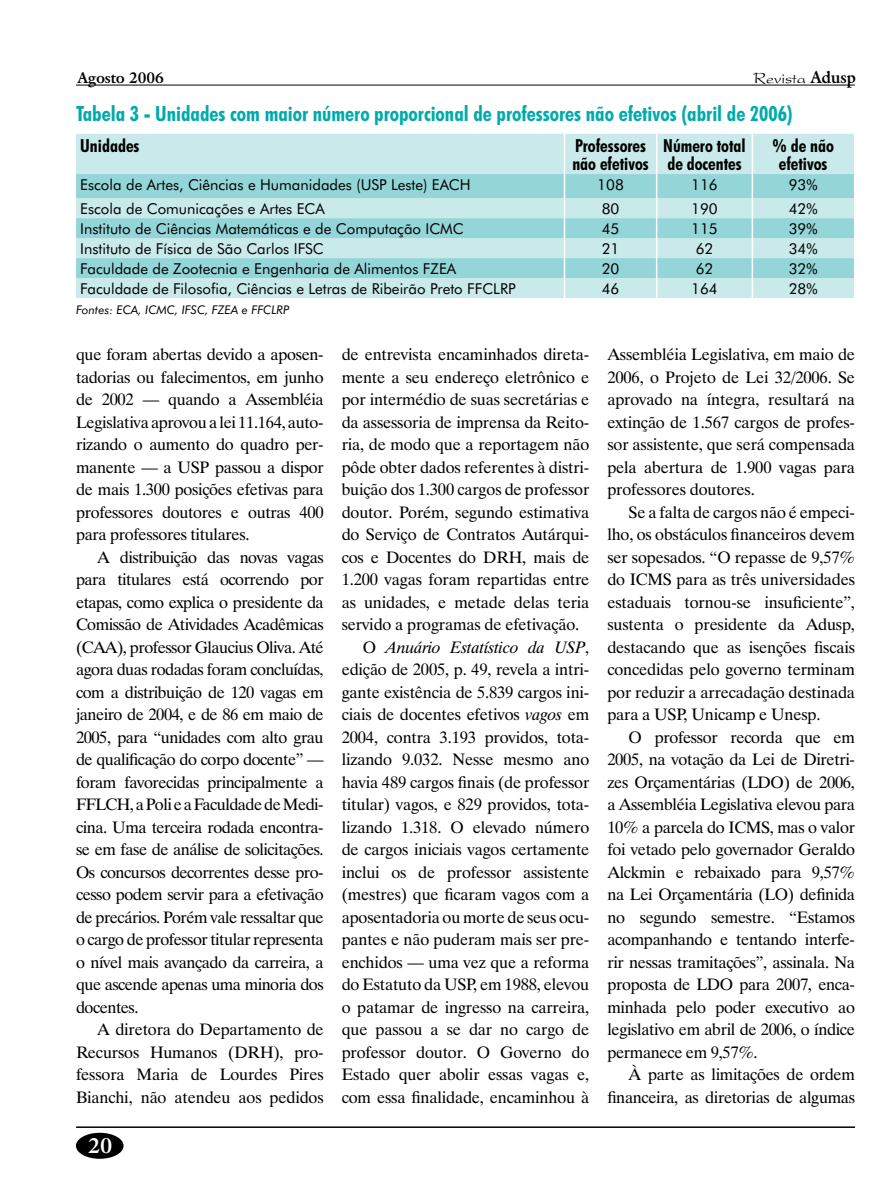
<style>
.page{position:relative;width:893px;height:1191px;background:#fff}
.page>*{position:absolute;margin:0;border:0;box-sizing:border-box;transform-origin:0 0}
.t1{font:700 condensed 21px "Futura BT";color:#00aaac}
.t2{font:700 21px "Galliard IT Cby BT";color:#fff}
.t3{font:700 condensed 18px/18px "Futura BT";color:#000}
.t4{font:16.5px/22.5px "Dutch 801 BT";letter-spacing:-.01em;color:#000;text-align:justify}
.t5{font:italic 16.5px "Dutch 801 BT";letter-spacing:-.01em;color:#000}
.t6{font:16.5px "President";color:#000}
.t7{font:15px "Futura BT";color:#000}
.t8{font:700 15px "Galliard IT Cby BT";color:#000}
.t9{font:italic 12px "Futura BT";color:#000}
.s1{font-family:"Galliard IT Cby BT";font-weight:700}
.s2{font-style:normal}
.s3{font-style:italic}
</style>
<div class="page">
<hr style="left:76px;top:1126px;width:779px;height:2px;background:#000">
<div style="left:76px;top:1132px;width:48px;height:26px;background:#000;border-radius:50%"></div>
<hr style="left:76px;top:85px;width:779px;height:1px;background:#000">
<div style="left:76px;top:134px;width:778px;height:164px;background:#c9e9ea"></div>
<svg style="left:76px;top:174px;width:778px;height:104px;background:#a8dcdf"></svg>
<hr style="left:564px;top:134px;width:1px;height:40px;background:#fff">
<hr style="left:656px;top:134px;width:1px;height:40px;background:#fff">
<hr style="left:752px;top:134px;width:1px;height:40px;background:#fff">
<svg style="left:564px;top:174px;width:1px;height:124px"></svg>
<svg style="left:656px;top:174px;width:1px;height:124px"></svg>
<svg style="left:752px;top:174px;width:1px;height:124px"></svg>
<p class="t8" style="left:77px;top:68px;width:87px">Agosto 2006</p>
<p class="t6" style="left:754px;top:69px;width:104px">Revista <span class="s1">Adusp</span></p>
<p class="t1" style="left:76px;top:101px;width:718px">Tabela 3 - Unidades com maior número proporcional de professores não efetivos (abril de 2006)</p>
<p class="t3" style="left:80px;top:136px;width:61px">Unidades</p>
<p class="t3" style="left:572px;top:136px;width:78px">Professores não efetivos</p>
<p class="t3" style="left:663px;top:136px;width:84px">Número total de docentes</p>
<p class="t3" style="left:772px;top:136px;width:63px;text-align:center">% de não efetivos</p>
<p class="t7" style="left:80px;top:175px;width:392px">Escola de Artes, Ciências e Humanidades (USP Leste) EACH</p>
<p class="t7" style="left:597px;top:175px;width:28px">108</p>
<p class="t7" style="left:691px;top:175px;width:28px">116</p>
<p class="t7" style="left:789px;top:175px;width:30px">93%</p>
<p class="t7" style="left:80px;top:199px;width:246px">Escola de Comunicações e Artes ECA</p>
<p class="t7" style="left:602px;top:199px;width:19px">80</p>
<p class="t7" style="left:691px;top:199px;width:28px">190</p>
<p class="t7" style="left:789px;top:199px;width:30px">42%</p>
<p class="t7" style="left:80px;top:219px;width:385px">Instituto de Ciências Matemáticas e de Computação ICMC</p>
<p class="t7" style="left:602px;top:219px;width:19px">45</p>
<p class="t7" style="left:691px;top:219px;width:28px">115</p>
<p class="t7" style="left:789px;top:219px;width:30px">39%</p>
<p class="t7" style="left:80px;top:239px;width:245px">Instituto de Física de São Carlos IFSC</p>
<p class="t7" style="left:602px;top:239px;width:19px">21</p>
<p class="t7" style="left:696px;top:239px;width:19px">62</p>
<p class="t7" style="left:789px;top:239px;width:30px">34%</p>
<p class="t7" style="left:80px;top:259px;width:377px">Faculdade de Zootecnia e Engenharia de Alimentos FZEA</p>
<p class="t7" style="left:602px;top:259px;width:19px">20</p>
<p class="t7" style="left:696px;top:259px;width:19px">62</p>
<p class="t7" style="left:789px;top:259px;width:30px">32%</p>
<p class="t7" style="left:80px;top:279px;width:437px">Faculdade de Filosofia, Ciências e Letras de Ribeirão Preto FFCLRP</p>
<p class="t7" style="left:602px;top:279px;width:19px">46</p>
<p class="t7" style="left:691px;top:279px;width:28px">164</p>
<p class="t7" style="left:789px;top:279px;width:30px">28%</p>
<p class="t9" style="left:76px;top:303px;width:215px">Fontes: ECA, ICMC, IFSC, FZEA e FFCLRP</p>
<p class="t4" style="left:76px;top:343px;width:249px">que foram abertas devido a aposen&shy;tadorias ou falecimentos, em junho de 2002 — quando a Assembléia Legislativa aprovou a lei 11.164, auto&shy;rizando o aumento do quadro per&shy;manente — a USP passou a dispor de mais 1.300 posições efetivas para professores doutores e outras 400 para professores titulares.</p>
<p class="t4" style="left:76px;top:545px;width:249px;text-indent:21px">A distribuição das novas vagas para titulares está ocorrendo por etapas, como explica o presidente da Comissão de Atividades Acadêmicas (CAA), professor Glaucius Oliva. Até agora duas rodadas foram concluídas, com a distribuição de 120 vagas em janeiro de 2004, e de 86 em maio de 2005, para “unidades com alto grau de qualificação do corpo docente” — foram favorecidas principalmente a FFLCH, a Poli e a Faculdade de Medi&shy;cina. Uma terceira rodada encontra&shy;se em fase de análise de solicitações.<br>Os concursos decorrentes desse pro&shy;cesso podem servir para a efetivação de precários. Porém vale ressaltar que o cargo de professor titular representa o nível mais avançado da carreira, a que ascende apenas uma minoria dos docentes.</p>
<p class="t4" style="left:76px;top:1018px;width:249px;text-indent:21px">A diretora do Departamento de Recursos Humanos (DRH), pro&shy;fessora Maria de Lourdes Pires Bianchi, não atendeu aos pedidos</p>
<p class="t2" style="left:88px;top:1131px;width:26px">20</p>
<p class="t4" style="left:342px;top:343px;width:249px">de entrevista encaminhados direta-</p>
<p class="t4" style="left:342px;top:365px;width:249px">mente a seu endereço eletrônico e</p>
<p class="t4" style="left:342px;top:388px;width:249px">por intermédio de suas secretárias e</p>
<p class="t4" style="left:342px;top:410px;width:249px">da assessoria de imprensa da Reito-</p>
<p class="t4" style="left:342px;top:433px;width:249px">ria, de modo que a reportagem não</p>
<p class="t4" style="left:342px;top:455px;width:249px">pôde obter dados referentes à distri-</p>
<p class="t4" style="left:342px;top:478px;width:249px">buição dos 1.300 cargos de professor</p>
<p class="t4" style="left:342px;top:500px;width:249px">doutor. Porém, segundo estimativa</p>
<p class="t4" style="left:342px;top:523px;width:249px">do Serviço de Contratos Autárqui-</p>
<p class="t4" style="left:342px;top:545px;width:249px">cos e Docentes do DRH, mais de</p>
<p class="t4" style="left:342px;top:568px;width:249px">1.200 vagas foram repartidas entre</p>
<p class="t4" style="left:342px;top:590px;width:249px">as unidades, e metade delas teria</p>
<p class="t4" style="left:342px;top:613px;width:239px">servido a programas de efetivação.</p>
<p class="t5" style="left:363px;top:637px;width:228px"><span class="s2">O</span> Anuário Estatístico da USP<span class="s2">,</span></p>
<p class="t4" style="left:342px;top:658px;width:249px">edição de 2005, p. 49, revela a intri-</p>
<p class="t4" style="left:342px;top:680px;width:249px">gante existência de 5.839 cargos ini-</p>
<p class="t4" style="left:342px;top:703px;width:249px">ciais de docentes efetivos <span class="s3">vagos</span> em</p>
<p class="t4" style="left:342px;top:725px;width:249px">2004, contra 3.193 providos, tota-</p>
<p class="t4" style="left:342px;top:748px;width:249px">lizando 9.032. Nesse mesmo ano</p>
<p class="t4" style="left:342px;top:770px;width:249px">havia 489 cargos finais (de professor</p>
<p class="t4" style="left:342px;top:793px;width:249px">titular) vagos, e 829 providos, tota-</p>
<p class="t4" style="left:342px;top:815px;width:249px">lizando 1.318. O elevado número</p>
<p class="t4" style="left:342px;top:838px;width:249px">de cargos iniciais vagos certamente</p>
<p class="t4" style="left:342px;top:860px;width:249px">inclui os de professor assistente</p>
<p class="t4" style="left:342px;top:883px;width:249px">(mestres) que ficaram vagos com a</p>
<p class="t4" style="left:342px;top:905px;width:249px">aposentadoria ou morte de seus ocu-</p>
<p class="t4" style="left:342px;top:928px;width:249px">pantes e não puderam mais ser pre-</p>
<p class="t4" style="left:342px;top:950px;width:249px">enchidos — uma vez que a reforma</p>
<p class="t4" style="left:342px;top:973px;width:249px">do Estatuto da USP, em 1988, elevou</p>
<p class="t4" style="left:342px;top:995px;width:249px">o patamar de ingresso na carreira,</p>
<p class="t4" style="left:342px;top:1018px;width:249px">que passou a se dar no cargo de</p>
<p class="t4" style="left:342px;top:1040px;width:249px">professor doutor. O Governo do</p>
<p class="t4" style="left:342px;top:1063px;width:249px">Estado quer abolir essas vagas e,</p>
<p class="t4" style="left:342px;top:1085px;width:249px">com essa finalidade, encaminhou à</p>
<p class="t4" style="left:607px;top:343px;width:249px">Assembléia Legislativa, em maio de 2006, o Projeto de Lei 32/2006. Se aprovado na íntegra, resultará na extinção de 1.567 cargos de profes&shy;sor assistente, que será compensada pela abertura de 1.900 vagas para professores doutores.</p>
<p class="t4" style="left:607px;top:500px;width:249px;text-indent:21px">Se a falta de cargos não é empeci&shy;lho, os obstáculos financeiros devem ser sopesados. “O repasse de 9,57% do ICMS para as três universidades estaduais tornou-se insuficiente”, sustenta o presidente da Adusp, destacando que as isenções fiscais concedidas pelo governo terminam por reduzir a arrecadação destinada para a USP, Unicamp e Unesp.</p>
<p class="t4" style="left:607px;top:725px;width:249px;text-indent:21px">O professor recorda que em 2005, na votação da Lei de Diretri&shy;zes Orçamentárias (LDO) de 2006, a Assembléia Legislativa elevou para 10% a parcela do ICMS, mas o valor foi vetado pelo governador Geraldo Alckmin e rebaixado para 9,57% na Lei Orçamentária (LO) definida no segundo semestre. “Estamos acompanhando e tentando interfe&shy;rir nessas tramitações”, assinala. Na proposta de LDO para 2007, enca&shy;minhada pelo poder executivo ao legislativo em abril de 2006, o índice permanece em 9,57%.</p>
<p class="t4" style="left:607px;top:1063px;width:249px;text-align:right">À parte as limitações de ordem financeira, as diretorias de algumas</p>
</div>
